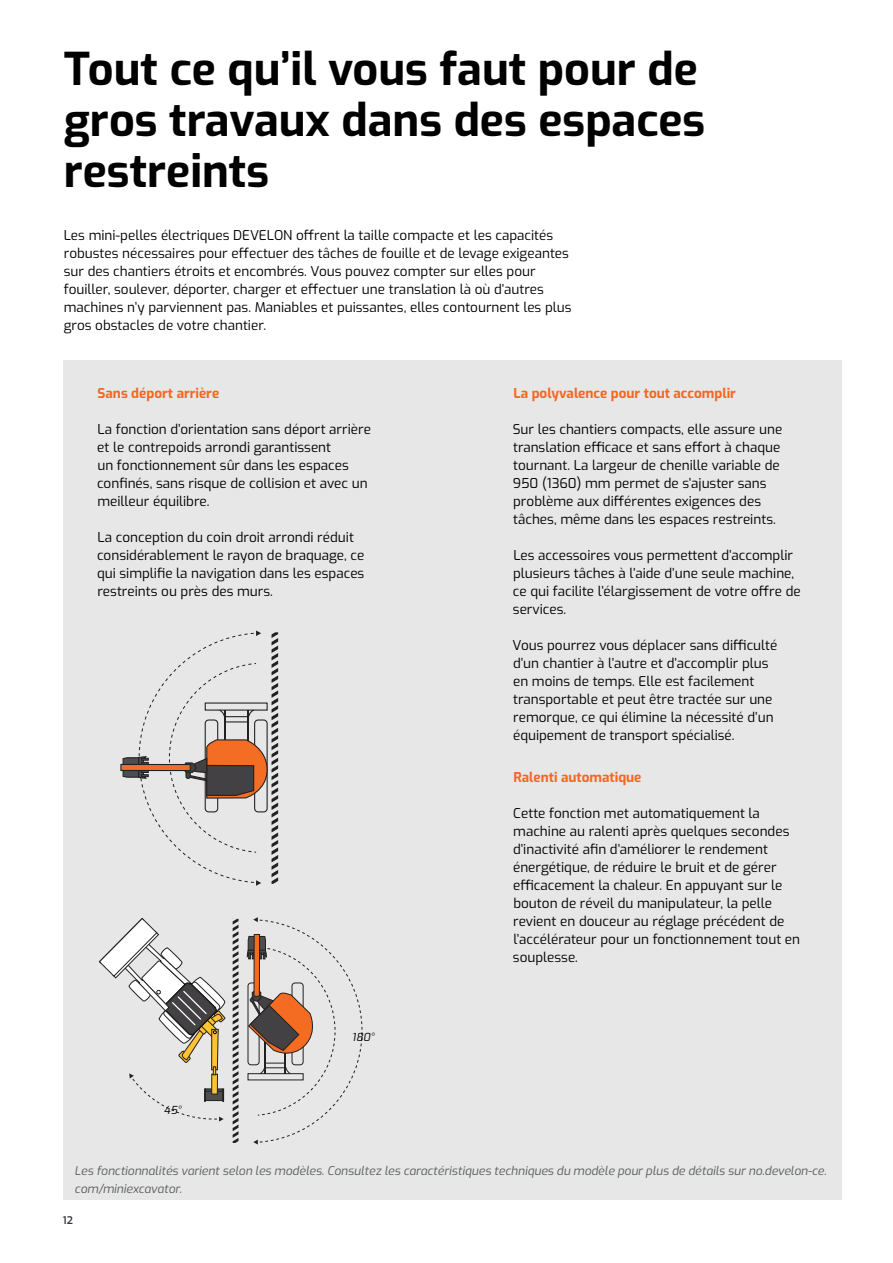
<style>
.page{position:relative;width:893px;height:1263px;background:#fff}
.page>*{position:absolute;margin:0;border:0;box-sizing:border-box;transform-origin:0 0}
.t1{font:700 45px/51px "Exo";color:#000}
.t2{font:13.5px/18px "Exo";color:#000}
.t3{font:13.5px/18px "Exo";color:#000005}
.t4{font:700 13.5px "Exo";color:#f26722}
.t5{font:italic 12px/18px "Exo";color:#5b5e5f}
.t6{font:italic 10.95px "Exo";color:#000}
.t7{font:600 10.5px "Exo";color:#32363f}
</style>
<div class="page">
<div style="left:64px;top:360px;width:778px;height:839px;background:#e7e7e7"></div>
<svg style="left:122px;top:630px;width:156px;height:256px"></svg>
<div style="left:121px;top:764px;width:69px;height:6px;background:#f36d24"></div>
<div style="left:120px;top:764px;width:71px;height:7px;border:1px solid #232020"></div>
<svg style="left:233px;top:919px;width:6px;height:224px"></svg>
<svg style="left:246px;top:917px;width:117px;height:227px"></svg>
<div style="left:254px;top:934px;width:6px;height:62px;background:#f36c21"></div>
<div style="left:253px;top:934px;width:7px;height:63px;border:1px solid #232020"></div>
<svg style="left:98px;top:917px;width:128px;height:204px"></svg>
<h1 class="t1" style="left:64px;top:41px;width:643px">Tout ce qu’il vous faut pour de gros travaux dans des espaces restreints</h1>
<p class="t3" style="left:64px;top:226px;width:509px">Les mini-pelles électriques DEVELON offrent la taille compacte et les capacités robustes nécessaires pour effectuer des tâches de fouille et de levage exigeantes sur des chantiers étroits et encombrés. Vous pouvez compter sur elles pour fouiller, soulever, déporter, charger et effectuer une translation là où d’autres machines n’y parviennent pas. Maniables et puissantes, elles contournent les plus gros obstacles de votre chantier.</p>
<p class="t4" style="left:98px;top:383px;width:123px">Sans déport arrière</p>
<p class="t2" style="left:97px;top:419px;width:275px">La fonction d’orientation sans déport arrière et le contrepoids arrondi garantissent<br>un fonctionnement sûr dans les espaces confinés, sans risque de collision et avec un meilleur équilibre.</p>
<p class="t2" style="left:97px;top:527px;width:269px">La conception du coin droit arrondi réduit considérablement le rayon de braquage, ce qui simplifie la navigation dans les espaces restreints ou près des murs.</p>
<p class="t6" style="left:164px;top:1102px;width:19px">45°</p>
<p class="t6" style="left:352px;top:1029px;width:24px">180°</p>
<p class="t4" style="left:514px;top:383px;width:224px">La polyvalence pour tout accomplir</p>
<p class="t2" style="left:513px;top:419px;width:271px">Sur les chantiers compacts, elle assure une translation efficace et sans effort à chaque tournant. La largeur de chenille variable de 950 (1360) mm permet de s’ajuster sans problème aux différentes exigences des tâches, même dans les espaces restreints.</p>
<p class="t2" style="left:513px;top:545px;width:289px">Les accessoires vous permettent d’accomplir plusieurs tâches à l’aide d’une seule machine, ce qui facilite l’élargissement de votre offre de services.</p>
<p class="t2" style="left:512px;top:635px;width:266px">Vous pourrez vous déplacer sans difficulté d’un chantier à l’autre et d’accomplir plus en moins de temps. Elle est facilement transportable et peut être tractée sur une remorque, ce qui élimine la nécessité d’un équipement de transport spécialisé.</p>
<p class="t4" style="left:514px;top:767px;width:129px">Ralenti automatique</p>
<p class="t2" style="left:513px;top:803px;width:289px">Cette fonction met automatiquement la machine au ralenti après quelques secondes d’inactivité afin d’améliorer le rendement énergétique, de réduire le bruit et de gérer efficacement la chaleur. En appuyant sur le bouton de réveil du manipulateur, la pelle revient en douceur au réglage précédent de l’accélérateur pour un fonctionnement tout en souplesse.</p>
<p class="t5" style="left:75px;top:1161px;width:753px">Les fonctionnalités varient selon les modèles. Consultez les caractéristiques techniques du modèle pour plus de détails sur no.develon-ce. com/miniexcavator.</p>
<p class="t7" style="left:63px;top:1213px;width:12px">12</p>
</div>
